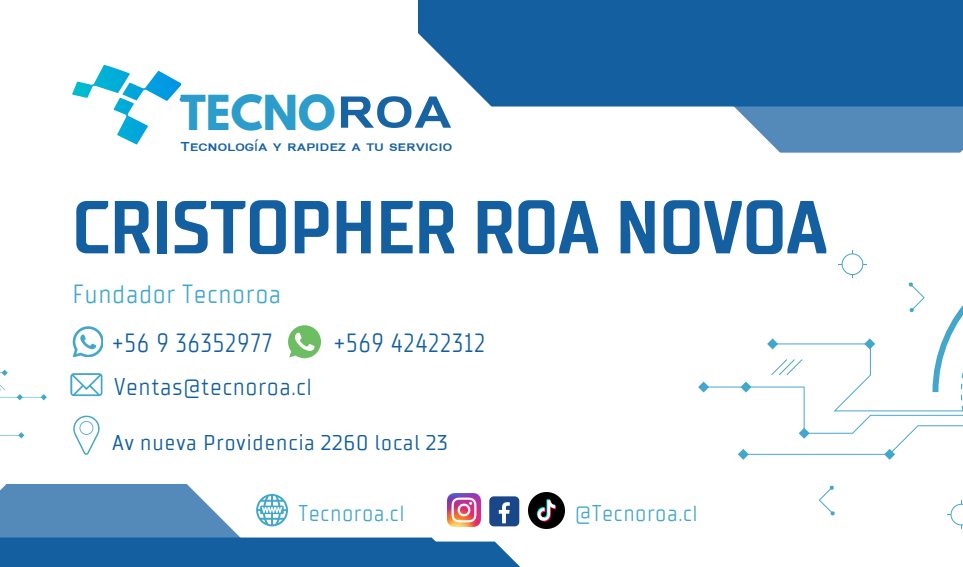
<style>
.page{position:relative;width:963px;height:567px;background:#fff}
.page>*{position:absolute;margin:0;border:0;box-sizing:border-box;transform-origin:0 0}
.t1{font:700 74.8px "TT Supermolot Condensed";color:#145fa0}
.t2{font:62.4px "Big River Sample";color:#1863a1}
.t3{font:700 42.8px "League Spartan";color:#2c9cca}
.t4{font:condensed 26.4px "TT Supermolot Neue";letter-spacing:.045em;color:#145fa0}
.t5{font:condensed 26.4px "TT Supermolot Neue";letter-spacing:.045em;color:#43a6cb}
.t6{font:condensed 24.4px "TT Supermolot Neue";letter-spacing:.045em;color:#145fa0}
.t7{font:condensed 22.8px "TT Supermolot Neue";letter-spacing:.045em;color:#43a6cb}
.t8{font:21.2px "TT Supermolot Condensed";letter-spacing:.045em;color:#145fa0}
.t9{font:15.2px "Big River Sample";color:#1863a1}
.s1{font-family:"Noto Sans"}
</style>
<div class="page">
<div style="left:418px;top:0;width:545px;height:107px;background:#145fa0"></div>
<svg style="left:707px;top:106px;width:256px;height:47px;fill:#538ab9"></svg>
<svg style="left:0;top:370px;width:47px;height:68px"></svg>
<div style="left:0;top:538px;width:505px;height:29px;background:#145fa0"></div>
<svg style="left:0;top:484px;width:260px;height:54px;fill:#538ab9"></svg>
<svg style="left:495px;top:542px;width:25px;height:25px"></svg>
<svg style="left:698px;top:250px;width:265px;height:278px"></svg>
<svg style="left:73px;top:326px;width:30px;height:30px"></svg>
<svg style="left:256px;top:494px;width:32px;height:32px"></svg>
<svg style="left:73px;top:416px;width:27px;height:39px"></svg>
<svg style="left:70px;top:373px;width:32px;height:23px"></svg>
<svg style="left:288px;top:325px;width:33px;height:33px"></svg>
<svg style="left:72px;top:65px;width:109px;height:79px"></svg>
<img style="left:447px;top:494px;width:33px;height:33px">
<img style="left:528px;top:493px;width:36px;height:36px">
<div style="left:489px;top:496px;width:30px;height:30px;background:#1a4789;border-radius:5px"></div>
<svg style="left:499px;top:502px;width:11px;height:21px"></svg>
<p class="t3" style="left:181px;top:91px;width:157px">TECNO</p>
<p class="t2" style="left:336px;top:81px;width:118px">roa</p>
<h4 class="t9" style="left:181px;top:140px;width:273px">Tecnolog<span class="s1">í</span>a y rapidez a tu servicio</h4>
<p class="t1" style="left:73px;top:179px;width:756px">CRISTOPHER ROA NOVOA</p>
<h2 class="t5" style="left:73px;top:280px;width:210px">Fundador Tecnoroa</h2>
<h3 class="t4" style="left:113px;top:328px;width:161px">+56 9 36352977</h3>
<p class="t4" style="left:334px;top:328px;width:153px">+569 42422312</p>
<h1 class="t6" style="left:114px;top:373px;width:199px">Ventas@tecnoroa.cl</h1>
<h4 class="t8" style="left:113px;top:429px;width:336px">Av nueva Providencia 2260 local 23</h4>
<p class="t7" style="left:299px;top:501px;width:107px">Tecnoroa.cl</p>
<p class="t7" style="left:575px;top:500px;width:124px">@Tecnoroa.cl</p>
</div>
